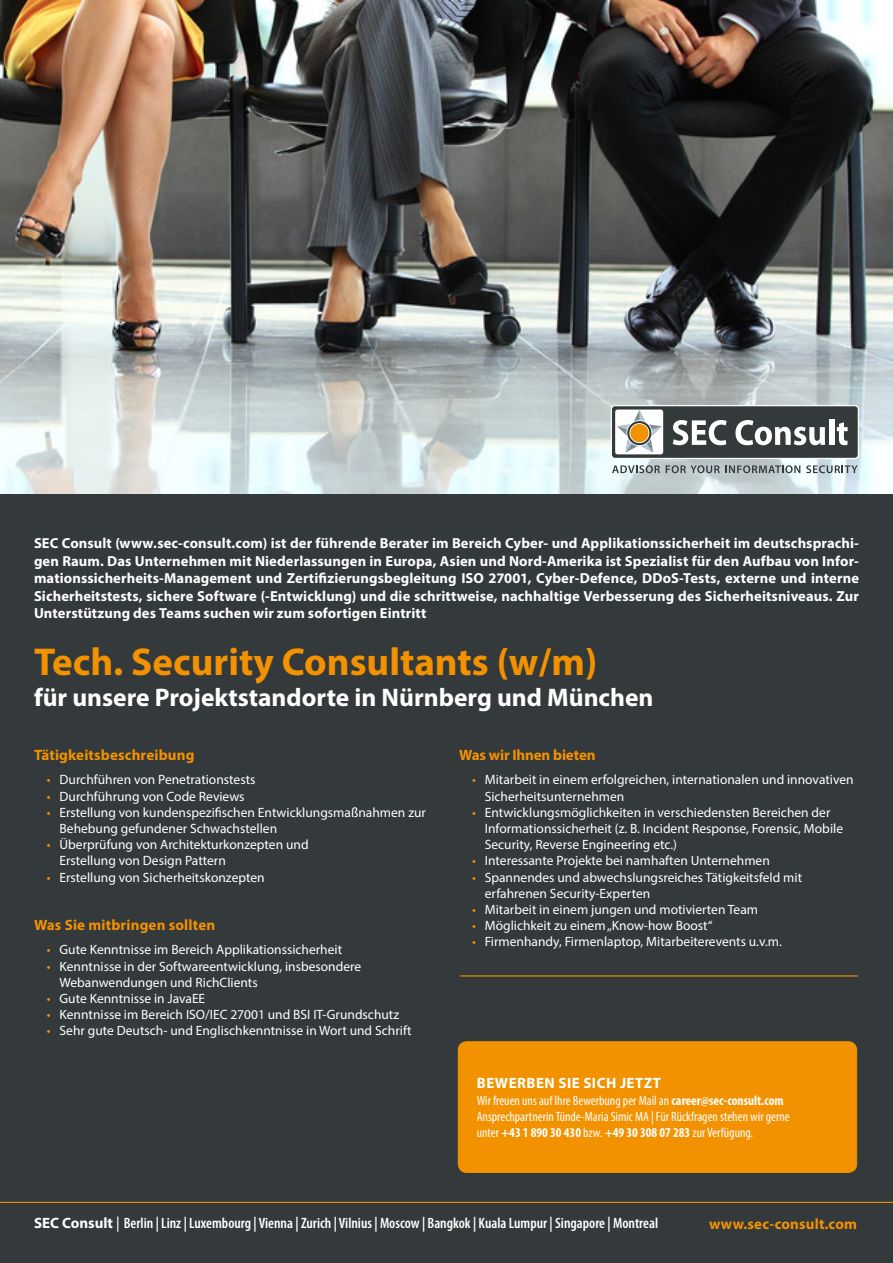
<style>
.page{position:relative;width:893px;height:1263px;background:#34393b}
.page>*{position:absolute;margin:0;border:0;box-sizing:border-box;transform-origin:0 0}
.t1{font:700 39px "Myriad Pro";color:#f39200}
.t2{font:700 25.5px "Myriad Pro";color:#fff}
.t3{font:600 condensed 15px "Myriad Pro";color:#fff}
.t4{font:700 15px "Myriad Pro";letter-spacing:.01em;color:#f39200}
.t5{font:700 15px "Myriad Pro";color:#fff}
.t6{font:700 15px "Myriad Pro";letter-spacing:-.01em;color:#f39200}
.t7{font:700 14.55px/17.4px "Myriad Pro";letter-spacing:.005em;color:#fff;text-align:justify}
.t8{font:13.5px/16.2px "Myriad Pro";color:#fff}
.t9{font:condensed 13.5px/16.2px "Myriad Pro";color:#fff}
.s1{color:#f39200}
.s2{font-weight:700}
.s3{font-weight:700;font-stretch:normal}
.s4{font-family:"Segoe UI";font-weight:400;font-stretch:normal}
</style>
<div class="page">
<img style="left:0;top:0;width:893px;height:493px">
<div style="left:611px;top:405px;width:248px;height:54px;background:#fff;border-radius:4px"></div>
<div style="left:612px;top:406px;width:246px;height:52px;background:#34393b;border-radius:3px"></div>
<div style="left:615px;top:409px;width:48px;height:45px;background:#fff;border-radius:3px"></div>
<svg style="left:617px;top:410px;width:45px;height:42px"></svg>
<svg style="left:626px;top:420px;width:26px;height:26px"></svg>
<svg style="left:627px;top:421px;width:24px;height:24px"></svg>
<svg style="left:629px;top:423px;width:20px;height:20px"></svg>
<div style="left:630px;top:424px;width:18px;height:18px;background:#f39200;border-radius:50%"></div>
<svg style="left:612px;top:465px;width:48px;height:8px"></svg>
<svg style="left:666px;top:465px;width:134px;height:8px"></svg>
<svg style="left:806px;top:465px;width:52px;height:8px"></svg>
<svg style="left:673px;top:420px;width:54px;height:25px"></svg>
<svg style="left:735px;top:420px;width:90px;height:25px"></svg>
<div style="left:829px;top:419px;width:5px;height:26px;background:#fff"></div>
<svg style="left:837px;top:422px;width:11px;height:23px"></svg>
<hr style="left:0;top:1202px;width:893px;height:1px;background:#f39200">
<hr style="left:460px;top:975px;width:398px;height:1px;background:#f39200">
<div style="left:458px;top:1042px;width:399px;height:130px;background:#f39200;border-radius:9px"></div>
<div style="left:458px;top:1041px;width:399px;height:132px;border:1px solid #f39200;border-radius:9px"></div>
<p class="t7" style="left:34px;top:534px;width:826px">SEC Consult (www.sec-consult.com) ist der führende Berater im Bereich Cyber- und Applikationssicherheit im deutschsprachi&shy;gen Raum. Das Unternehmen mit Niederlassungen in Europa, Asien und Nord-Amerika ist Spezialist für den Aufbau von Infor&shy;mationssicherheits-Management und Zertifizierungsbegleitung ISO 27001, Cyber-Defence, DDoS-Tests, externe und interne Sicherheitstests, sichere Software (-Entwicklung) und die schrittweise, nachhaltige Verbesserung des Sicherheitsniveaus. Zur Unterstützung des Teams suchen wir zum sofortigen Eintritt</p>
<h1 class="t1" style="left:34px;top:636px;width:565px">Tech. Security Consultants (w/m)</h1>
<h2 class="t2" style="left:34px;top:680px;width:621px">für unsere Projektstandorte in Nürnberg und München</h2>
<p class="t4" style="left:34px;top:745px;width:162px">Tätigkeitsbeschreibung</p>
<p class="t8" style="left:47px;top:771px;width:210px"><span class="s1">•</span> Durchführen von Penetrationstests</p>
<p class="t8" style="left:47px;top:788px;width:199px"><span class="s1">•</span> Durchführung von Code Reviews</p>
<p class="t8" style="left:60px;top:804px;width:368px;text-indent:-13px"><span class="s1">•</span> Erstellung von kundenspezifischen Entwicklungsmaßnahmen zur<br>Behebung gefundener Schwachstellen</p>
<p class="t8" style="left:60px;top:836px;width:251px;text-indent:-13px"><span class="s1">•</span> Überprüfung von Architekturkonzepten und<br>Erstellung von Design Pattern</p>
<p class="t8" style="left:47px;top:869px;width:219px"><span class="s1">•</span> Erstellung von Sicherheitskonzepten</p>
<p class="t4" style="left:34px;top:915px;width:183px">Was Sie mitbringen sollten</p>
<p class="t8" style="left:47px;top:941px;width:297px"><span class="s1">•</span> Gute Kenntnisse im Bereich Applikationssicherheit</p>
<p class="t8" style="left:60px;top:958px;width:303px;text-indent:-13px"><span class="s1">•</span> Kenntnisse in der Softwareentwicklung, insbesondere<br>Webanwendungen und RichClients</p>
<p class="t8" style="left:47px;top:990px;width:160px"><span class="s1">•</span> Gute Kenntnisse in JavaEE</p>
<p class="t8" style="left:47px;top:1006px;width:354px"><span class="s1">•</span> Kenntnisse im Bereich ISO/IEC 27001 und BSI IT-Grundschutz</p>
<p class="t8" style="left:47px;top:1022px;width:366px"><span class="s1">•</span> Sehr gute Deutsch- und Englischkenntnisse in Wort und Schrift</p>
<p class="t6" style="left:459px;top:745px;width:138px">Was wir Ihnen bieten</p>
<p class="t8" style="left:485px;top:771px;width:370px;text-indent:-13px"><span class="s1">•</span> Mitarbeit in einem erfolgreichen, internationalen und innovativen<br>Sicherheitsunternehmen</p>
<p class="t8" style="left:485px;top:804px;width:360px;text-indent:-13px"><span class="s1">•</span> Entwicklungsmöglichkeiten in verschiedensten Bereichen der<br>Informationssicherheit (z. B. Incident Response, Forensic, Mobile<br>Security, Reverse Engineering etc.)</p>
<p class="t8" style="left:472px;top:852px;width:299px"><span class="s1">•</span> Interessante Projekte bei namhaften Unternehmen</p>
<p class="t8" style="left:485px;top:869px;width:319px;text-indent:-13px"><span class="s1">•</span> Spannendes und abwechslungsreiches Tätigkeitsfeld mit erfahrenen Security-Experten</p>
<p class="t8" style="left:472px;top:901px;width:288px"><span class="s1">•</span> Mitarbeit in einem jungen und motivierten Team</p>
<p class="t8" style="left:472px;top:917px;width:242px"><span class="s1">•</span> Möglichkeit zu einem„Know-how Boost“</p>
<p class="t8" style="left:472px;top:933px;width:311px"><span class="s1">•</span> Firmenhandy, Firmenlaptop, Mitarbeiterevents u.v.m.</p>
<p class="t5" style="left:477px;top:1073px;width:21px">Bewerben</p>
<p class="t5" style="left:558px;top:1073px;width:78px">Sie sich jetzt</p>
<p class="t9" style="left:477px;top:1092px;width:315px">Wir freuen uns auf Ihre Bewerbung per Mail an <span class="s2">career@sec-consult.com<br></span>Ansprechpartnerin Tünde-Maria Simic MA | Für Rückfragen stehen wir gerne unter <span class="s2">+43 1 890 30 430</span> bzw. <span class="s2">+49 30 308 07 283</span> zur Verfügung.</p>
<p class="t3" style="left:34px;top:1214px;width:626px"><span class="s3">SEC Consult</span> <span class="s4">|</span> Berlin | Linz | Luxembourg | Vienna | Zurich | Vilnius | Moscow | Bangkok | Kuala Lumpur | Singapore | Montreal</p>
<p class="t4" style="left:709px;top:1214px;width:149px">www.sec-consult.com</p>
</div>
